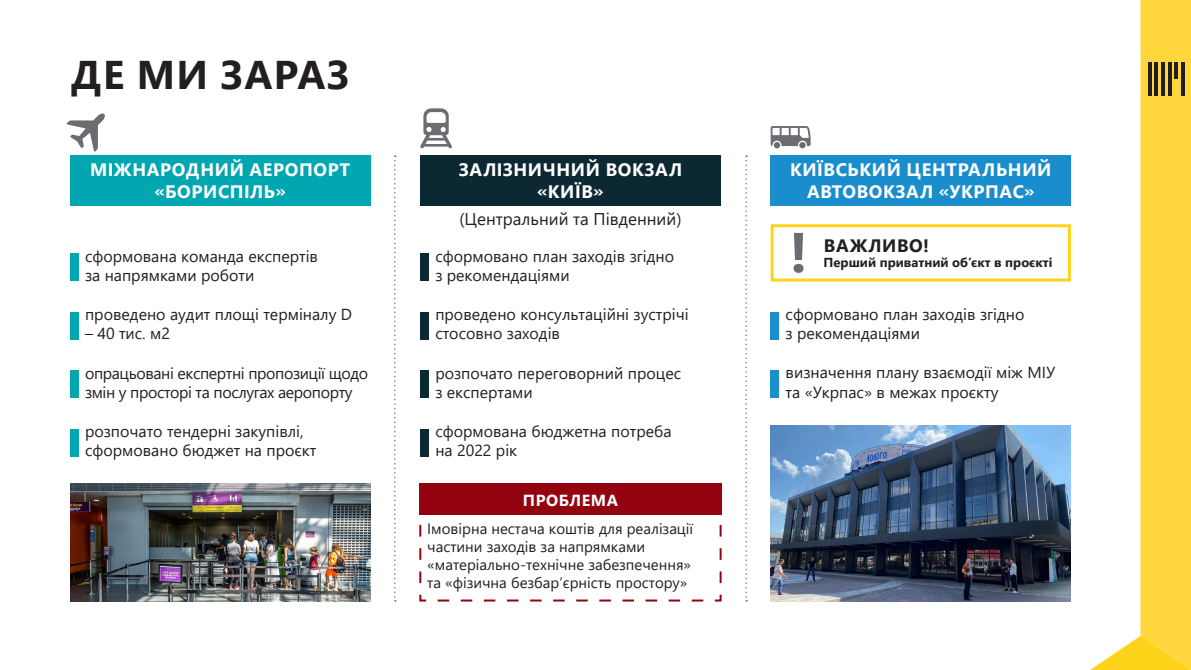
<style>
.page{position:relative;width:1191px;height:670px;background:#fff}
.page>*{position:absolute;margin:0;border:0;box-sizing:border-box;transform-origin:0 0}
.t1{font:700 40px "Segoe UI";letter-spacing:.035em;color:#231f20}
.t2{font:700 18px/21.6px "Segoe UI";letter-spacing:.035em;color:#fff;text-align:center}
.t3{font:700 18px "Segoe UI";letter-spacing:.035em;color:#231f20}
.t4{font:17px "Segoe UI";color:#231f20}
.t5{font:16px/19.2px "Segoe UI";color:#231f20}
.t6{font:16px/19.2px "Segoe UI";letter-spacing:-.025em;color:#231f20}
.t7{font:700 16px "Segoe UI";letter-spacing:.035em;color:#fff}
.t8{font:15px/18px "Segoe UI";color:#231f20}
.t9{font:700 13px "Segoe UI";color:#231f20}
</style>
<div class="page">
<div style="left:1140px;top:0;width:51px;height:636px;background:#ffd73d"></div>
<svg style="left:1090px;top:636px;width:101px;height:34px"></svg>
<hr style="left:1148px;top:62px;width:3px;height:33px;background:#231f20">
<hr style="left:1154px;top:62px;width:4px;height:33px;background:#231f20">
<hr style="left:1161px;top:62px;width:3px;height:33px;background:#231f20">
<hr style="left:1168px;top:62px;width:3px;height:33px;background:#231f20">
<hr style="left:1174px;top:62px;width:4px;height:17px;background:#231f20">
<hr style="left:1181px;top:62px;width:3px;height:33px;background:#231f20">
<div style="left:70px;top:155px;width:300px;height:50px;background:#00a6b0"></div>
<div style="left:420px;top:155px;width:300px;height:50px;background:#0c2933"></div>
<div style="left:770px;top:155px;width:301px;height:50px;background:#1a8dcd"></div>
<div style="left:770px;top:224px;width:301px;height:57px;border:3px solid #fed41a"></div>
<svg style="left:419px;top:483px;width:303px;height:119px"></svg>
<svg style="left:793px;top:233px;width:10px;height:40px"></svg>
<svg style="left:394px;top:155px;width:2px;height:446px"></svg>
<svg style="left:745px;top:155px;width:2px;height:446px"></svg>
<div style="left:70px;top:253px;width:8px;height:28px;background:#00a6b0"></div>
<div style="left:420px;top:253px;width:8px;height:28px;background:#0c2933"></div>
<div style="left:70px;top:312px;width:8px;height:27px;background:#00a6b0"></div>
<div style="left:420px;top:312px;width:8px;height:27px;background:#0c2933"></div>
<div style="left:770px;top:312px;width:8px;height:27px;background:#1a8dcd"></div>
<div style="left:70px;top:370px;width:8px;height:28px;background:#00a6b0"></div>
<div style="left:420px;top:370px;width:8px;height:28px;background:#0c2933"></div>
<div style="left:770px;top:370px;width:8px;height:28px;background:#1a8dcd"></div>
<div style="left:70px;top:429px;width:8px;height:27px;background:#00a6b0"></div>
<div style="left:420px;top:429px;width:8px;height:27px;background:#0c2933"></div>
<svg style="left:770px;top:126px;width:40px;height:22px"></svg>
<svg style="left:67px;top:113px;width:38px;height:39px"></svg>
<svg style="left:420px;top:108px;width:32px;height:40px"></svg>
<img style="left:70px;top:483px;width:300px;height:118px">
<img style="left:770px;top:425px;width:301px;height:176px">
<p class="t1" style="left:71px;top:37px;width:280px">ДЕ МИ ЗАРАЗ</p>
<p class="t2" style="left:90px;top:158px;width:261px">МІЖНАРОДНИЙ АЕРОПОРТ «БОРИСПІЛЬ»</p>
<p class="t2" style="left:459px;top:158px;width:225px">ЗАЛІЗНИЧНИЙ ВОКЗАЛ «КИЇВ»</p>
<p class="t2" style="left:790px;top:158px;width:263px">КИЇВСЬКИЙ ЦЕНТРАЛЬНИЙ<br>АВТОВОКЗАЛ «УКРПАС»</p>
<p class="t5" style="left:85px;top:245px;width:234px">сформована команда експертів за напрямками роботи</p>
<p class="t5" style="left:85px;top:303px;width:268px">проведено аудит площі терміналу D</p>
<p class="t5" style="left:85px;top:323px;width:86px">– 40 тис. м2</p>
<p class="t6" style="left:85px;top:362px;width:285px">опрацьовані експертні пропозиції щодо змін у просторі та послугах аеропорту</p>
<p class="t5" style="left:85px;top:420px;width:233px">розпочато тендерні закупівлі, сформовано бюджет на проєкт</p>
<p class="t4" style="left:459px;top:203px;width:224px">(Центральний та Південний)</p>
<p class="t5" style="left:435px;top:245px;width:240px">сформовано план заходів згідно з рекомендаціями</p>
<p class="t5" style="left:435px;top:303px;width:255px">проведено консультаційні зустрічі стосовно заходів</p>
<p class="t5" style="left:435px;top:362px;width:247px">розпочато переговорний процес з експертами</p>
<p class="t5" style="left:435px;top:420px;width:238px">сформована бюджетна потреба на 2022 рік</p>
<p class="t7" style="left:523px;top:485px;width:97px">ПРОБЛЕМА</p>
<p class="t8" style="left:427px;top:518px;width:267px">Імовірна нестача коштів для реалізації частини заходів за напрямками «матеріально-технічне забезпечення» та «фізична безбар’єрність простору»</p>
<p class="t3" style="left:824px;top:228px;width:107px">ВАЖЛИВО!</p>
<p class="t9" style="left:823px;top:250px;width:230px">Перший приватний об’єкт в проєкті</p>
<p class="t5" style="left:785px;top:303px;width:240px">сформовано план заходів згідно з рекомендаціями</p>
<p class="t5" style="left:785px;top:362px;width:271px">визначення плану взаємодії між МІУ та «Укрпас» в межах проєкту</p>
</div>
